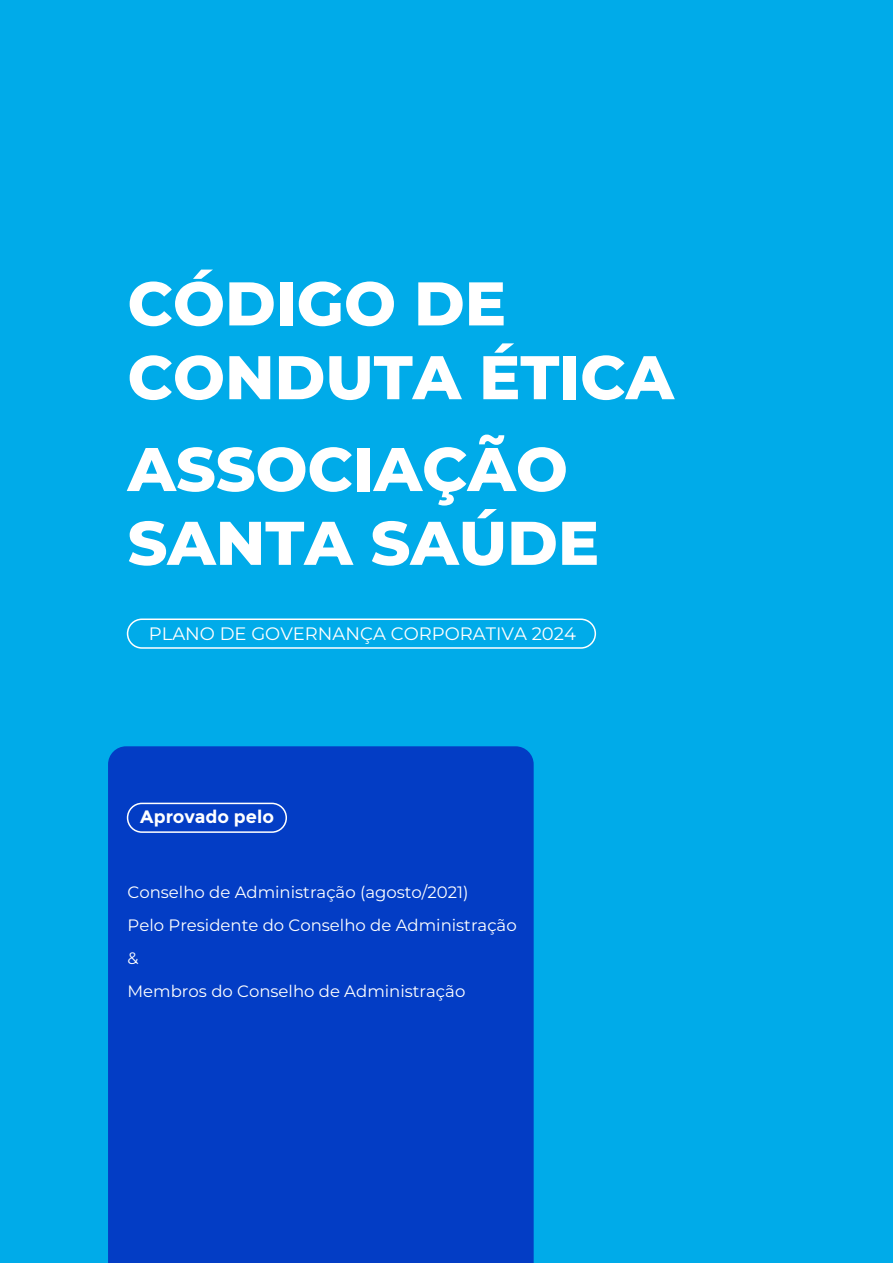
<style>
.page{position:relative;width:893px;height:1263px;background:#00abe9}
.page>*{position:absolute;margin:0;border:0;box-sizing:border-box;transform-origin:0 0}
.titulo{font:100 61.5px/73.8px "Montserrat";color:#fff}
.texto{font:100 18px "Montserrat";color:#fff}
.subtitulo{font:700 18px "Montserrat";color:#fff}
.texto-2{font:100 16.5px "Montserrat";color:#fff}
</style>
<div class="page">
<div style="left:108px;top:746px;width:426px;height:517px;background:#033dc5"></div>
<div style="left:127px;top:618px;width:469px;height:31px;border:2px solid #fff;border-radius:14px"></div>
<div style="left:127px;top:803px;width:160px;height:30px;border:2px solid #fff;border-radius:14px"></div>
<p class="titulo" style="left:128px;top:265px;width:548px">CÓDIGO DE<br>CONDUTA ÉTICA</p>
<p class="titulo" style="left:128px;top:431px;width:473px">ASSOCIAÇÃO<br>SANTA SAÚDE</p>
<p class="texto" style="left:149px;top:622px;width:429px">PLANO DE GOVERNANÇA CORPORATIVA 2024</p>
<p class="subtitulo" style="left:140px;top:805px;width:135px">Aprovado pelo</p>
<p class="texto-2" style="left:128px;top:881px;width:342px">Conselho de Administração (agosto/2021)</p>
<p class="texto-2" style="left:128px;top:914px;width:391px">Pelo Presidente do Conselho de Administração</p>
<p class="texto-2" style="left:128px;top:947px;width:13px">&amp;</p>
<p class="texto-2" style="left:128px;top:980px;width:339px">Membros do Conselho de Administração</p>
</div>
